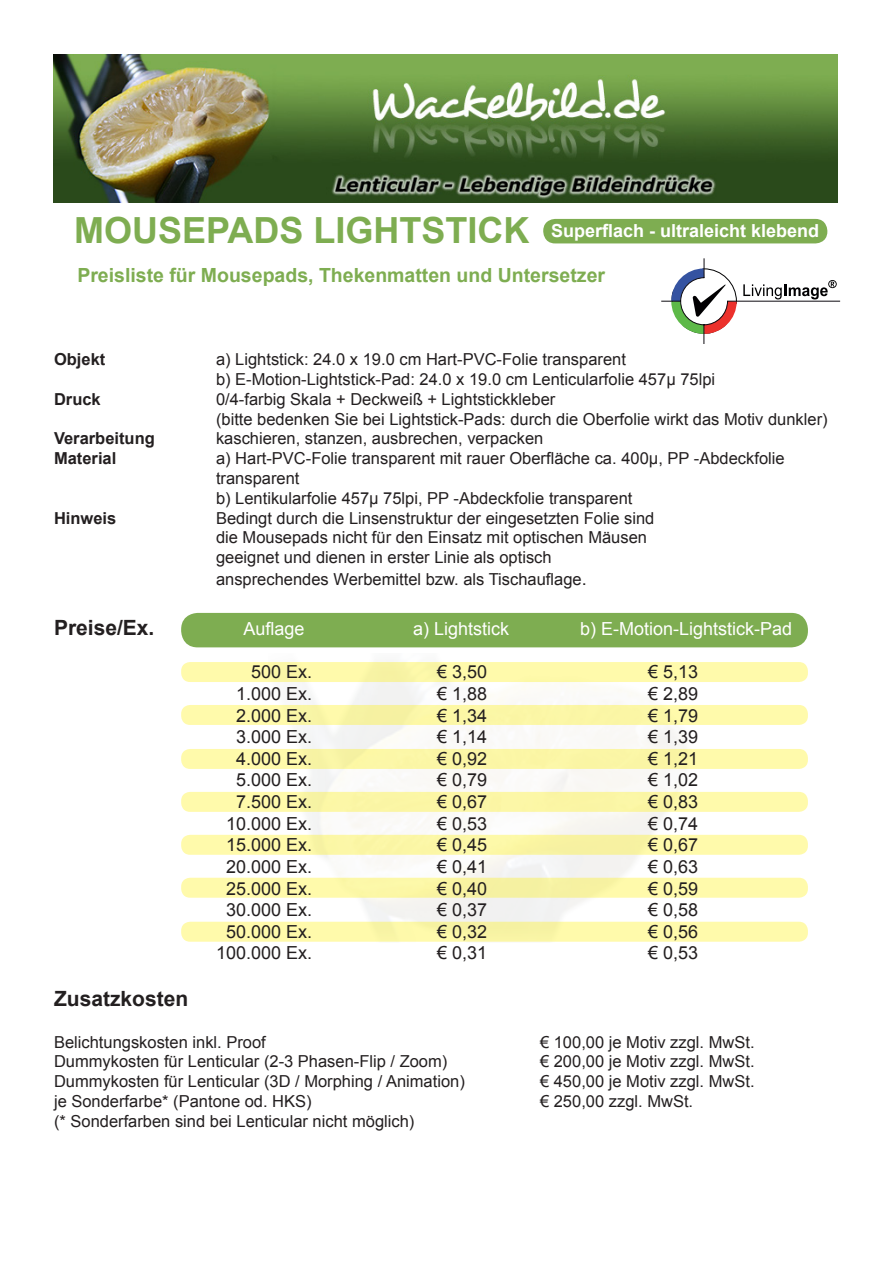
<style>
.page{position:relative;width:893px;height:1263px;background:#fff}
.page>*{position:absolute;margin:0;border:0;box-sizing:border-box;transform-origin:0 0}
.t1{font:700 36px "Arial";color:#7ead51}
.t2{font:700 21px "Arial";color:#231f20}
.t3{font:700 19.5px "Arial";color:#7ead51}
.t4{font:18px "Arial";color:#231f20}
.t5{font:18px "Arial";color:#fff}
.t6{font:700 18px "Arial";color:#fff}
.t7{font:16.5px/19.8px "Arial";color:#231f20}
.t8{font:700 16.5px "Arial";color:#231f20}
.s1{font-size:18px}
</style>
<div class="page">
<svg style="left:661px;top:258px;width:180px;height:86px"></svg>
<div style="left:543px;top:219px;width:284px;height:24px;background:#7ead51;border-radius:12px"></div>
<div style="left:181px;top:613px;width:627px;height:34px;background:#7ead51;border-radius:17px"></div>
<div style="left:181px;top:662px;width:627px;height:20px;background:#fffaab;border-radius:9px"></div>
<div style="left:181px;top:705px;width:627px;height:20px;background:#fcf7a7;border-radius:9px"></div>
<div style="left:181px;top:749px;width:627px;height:20px;background:#fcf7a7;border-radius:9px"></div>
<div style="left:181px;top:792px;width:627px;height:20px;background:#fcf7a7;border-radius:9px"></div>
<div style="left:181px;top:835px;width:627px;height:20px;background:#fdf9a9;border-radius:9px"></div>
<div style="left:181px;top:878px;width:627px;height:20px;background:#fffaab;border-radius:9px"></div>
<div style="left:181px;top:922px;width:627px;height:20px;background:#fffaab;border-radius:9px"></div>
<img style="left:54px;top:54px;width:784px;height:148px">
<p class="t1" style="left:74px;top:207px;width:457px">MOUSEPADS LIGHTSTICK</p>
<p class="t3" style="left:77px;top:263px;width:529px">Preisliste für Mousepads, Thekenmatten und Untersetzer</p>
<p class="t6" style="left:551px;top:219px;width:270px">Superflach - ultraleicht klebend</p>
<p class="t8" style="left:54px;top:348px;width:53px">Objekt</p>
<p class="t7" style="left:216px;top:350px;width:411px">a) Lightstick: 24.0 x 19.0 cm Hart-PVC-Folie transparent</p>
<p class="t7" style="left:216px;top:369px;width:501px">b) E-Motion-Lightstick-Pad: 24.0 x 19.0 cm Lenticularfolie 457μ 75lpi</p>
<p class="t8" style="left:54px;top:388px;width:48px">Druck</p>
<p class="t7" style="left:216px;top:389px;width:341px">0/4-farbig Skala + Deckweiß + Lightstickkleber</p>
<p class="t7" style="left:216px;top:409px;width:613px">(bitte bedenken Sie bei Lightstick-Pads: durch die Oberfolie wirkt das Motiv dunkler)</p>
<p class="t8" style="left:54px;top:428px;width:102px">Verarbeitung</p>
<p class="t7" style="left:216px;top:429px;width:329px">kaschieren, stanzen, ausbrechen, verpacken</p>
<p class="t8" style="left:54px;top:447px;width:64px">Material</p>
<p class="t7" style="left:216px;top:449px;width:570px">a) Hart-PVC-Folie transparent mit rauer Oberfläche ca. 400μ, PP -Abdeckfolie transparent</p>
<p class="t7" style="left:216px;top:488px;width:418px">b) Lentikularfolie 457μ 75lpi, PP -Abdeckfolie transparent</p>
<p class="t8" style="left:54px;top:507px;width:64px">Hinweis</p>
<p class="t7" style="left:216px;top:508px;width:440px">Bedingt durch die Linsenstruktur der eingesetzten Folie sind</p>
<p class="t7" style="left:216px;top:528px;width:433px">die Mousepads nicht für den Einsatz mit optischen Mäusen</p>
<p class="t7" style="left:216px;top:548px;width:337px">geeignet und dienen in erster Linie als optisch</p>
<p class="t7" style="left:216px;top:569px;width:372px">ansprechendes Werbemittel bzw. als Tischauflage<span class="s1">.</span></p>
<p class="t2" style="left:54px;top:614px;width:102px">Preise/Ex.</p>
<p class="t5" style="left:243px;top:617px;width:63px">Auflage</p>
<p class="t5" style="left:413px;top:617px;width:98px">a) Lightstick</p>
<p class="t5" style="left:580px;top:617px;width:214px">b) E-Motion-Lightstick-Pad</p>
<p class="t4" style="left:251px;top:660px;width:63px">500 Ex.</p>
<p class="t4" style="left:437px;top:660px;width:52px">€ 3,50</p>
<p class="t4" style="left:648px;top:660px;width:52px">€ 5,13</p>
<p class="t4" style="left:236px;top:682px;width:78px">1.000 Ex.</p>
<p class="t4" style="left:437px;top:682px;width:52px">€ 1,88</p>
<p class="t4" style="left:648px;top:682px;width:52px">€ 2,89</p>
<p class="t4" style="left:236px;top:703px;width:78px">2.000 Ex.</p>
<p class="t4" style="left:437px;top:703px;width:52px">€ 1,34</p>
<p class="t4" style="left:648px;top:703px;width:52px">€ 1,79</p>
<p class="t4" style="left:236px;top:725px;width:78px">3.000 Ex.</p>
<p class="t4" style="left:437px;top:725px;width:52px">€ 1,14</p>
<p class="t4" style="left:648px;top:725px;width:52px">€ 1,39</p>
<p class="t4" style="left:236px;top:747px;width:78px">4.000 Ex.</p>
<p class="t4" style="left:437px;top:747px;width:52px">€ 0,92</p>
<p class="t4" style="left:648px;top:747px;width:52px">€ 1,21</p>
<p class="t4" style="left:236px;top:768px;width:78px">5.000 Ex.</p>
<p class="t4" style="left:437px;top:768px;width:52px">€ 0,79</p>
<p class="t4" style="left:648px;top:768px;width:52px">€ 1,02</p>
<p class="t4" style="left:236px;top:790px;width:78px">7.500 Ex.</p>
<p class="t4" style="left:437px;top:790px;width:52px">€ 0,67</p>
<p class="t4" style="left:648px;top:790px;width:52px">€ 0,83</p>
<p class="t4" style="left:226px;top:811px;width:88px">10.000 Ex.</p>
<p class="t4" style="left:437px;top:811px;width:52px">€ 0,53</p>
<p class="t4" style="left:648px;top:811px;width:52px">€ 0,74</p>
<p class="t4" style="left:226px;top:833px;width:88px">15.000 Ex.</p>
<p class="t4" style="left:437px;top:833px;width:52px">€ 0,45</p>
<p class="t4" style="left:648px;top:833px;width:52px">€ 0,67</p>
<p class="t4" style="left:226px;top:855px;width:88px">20.000 Ex.</p>
<p class="t4" style="left:437px;top:855px;width:52px">€ 0,41</p>
<p class="t4" style="left:648px;top:855px;width:52px">€ 0,63</p>
<p class="t4" style="left:226px;top:876px;width:88px">25.000 Ex.</p>
<p class="t4" style="left:437px;top:876px;width:52px">€ 0,40</p>
<p class="t4" style="left:648px;top:876px;width:52px">€ 0,59</p>
<p class="t4" style="left:226px;top:898px;width:88px">30.000 Ex.</p>
<p class="t4" style="left:437px;top:898px;width:52px">€ 0,37</p>
<p class="t4" style="left:648px;top:898px;width:52px">€ 0,58</p>
<p class="t4" style="left:226px;top:919px;width:88px">50.000 Ex.</p>
<p class="t4" style="left:437px;top:919px;width:52px">€ 0,32</p>
<p class="t4" style="left:648px;top:919px;width:52px">€ 0,56</p>
<p class="t4" style="left:216px;top:941px;width:98px">100.000 Ex.</p>
<p class="t4" style="left:437px;top:941px;width:52px">€ 0,31</p>
<p class="t4" style="left:648px;top:941px;width:52px">€ 0,53</p>
<p class="t2" style="left:54px;top:985px;width:136px">Zusatzkosten</p>
<p class="t7" style="left:54px;top:1032px;width:213px">Belichtungskosten inkl. Proof</p>
<p class="t7" style="left:540px;top:1032px;width:216px">€ 100,00 je Motiv zzgl. MwSt.</p>
<p class="t7" style="left:54px;top:1052px;width:395px">Dummykosten für Lenticular (2-3 Phasen-Flip / Zoom)</p>
<p class="t7" style="left:540px;top:1052px;width:216px">€ 200,00 je Motiv zzgl. MwSt.</p>
<p class="t7" style="left:54px;top:1071px;width:412px">Dummykosten für Lenticular (3D / Morphing / Animation)</p>
<p class="t7" style="left:540px;top:1071px;width:216px">€ 450,00 je Motiv zzgl. MwSt.</p>
<p class="t7" style="left:54px;top:1091px;width:259px">je Sonderfarbe* (Pantone od. HKS)</p>
<p class="t7" style="left:540px;top:1091px;width:155px">€ 250,00 zzgl. MwSt.</p>
<p class="t7" style="left:54px;top:1111px;width:362px">(* Sonderfarben sind bei Lenticular nicht möglich)</p>
</div>
